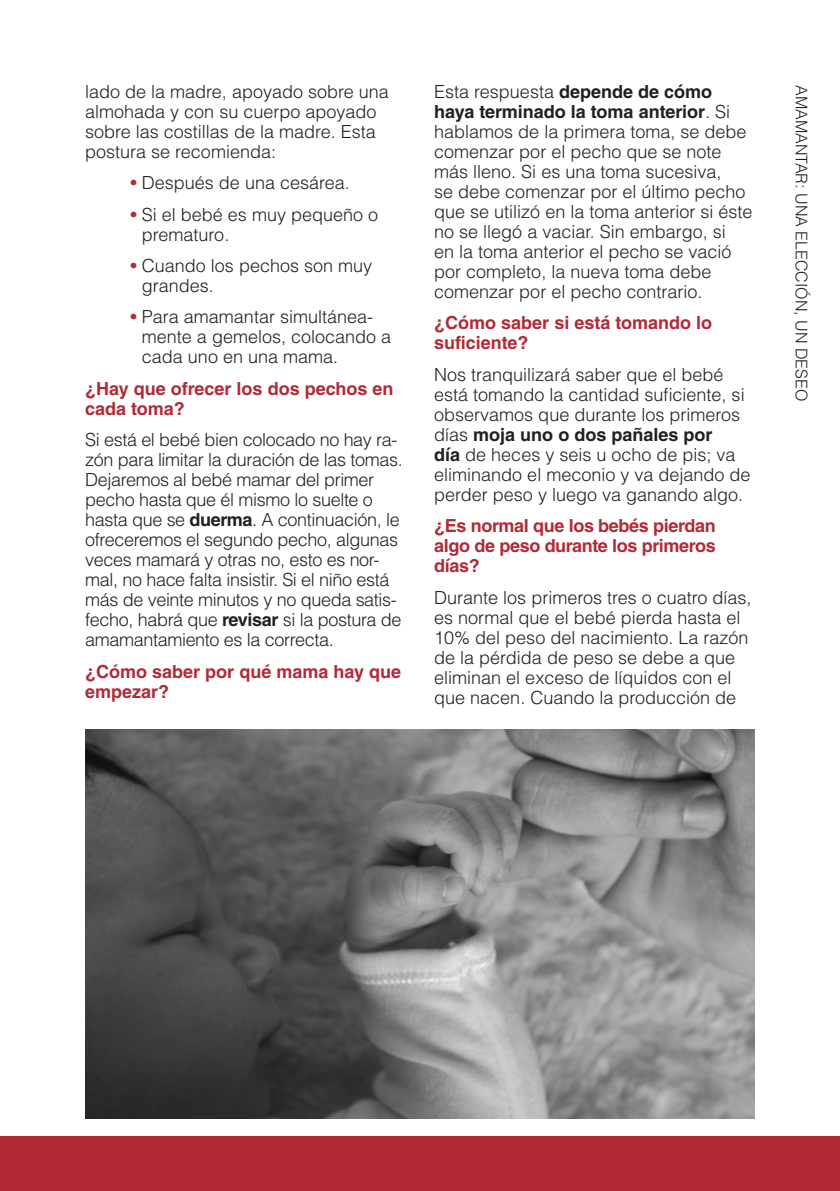
<style>
.page{position:relative;width:840px;height:1191px;background:#fff}
.page>*{position:absolute;margin:0;border:0;box-sizing:border-box;transform-origin:0 0}
.comun{font:300 18px/20px "Helvetica LT Std";color:#231f20}
.comun-2{font:300 18px/20px "Helvetica LT Std";letter-spacing:-.02em;color:#231f20}
.comun-3{font:700 18px/20px "Helvetica LT Std";color:#b12a37}
.t1{font:300 16px "Helvetica LT Std";color:#231f20}
.s1{font-weight:400;color:#b12a37}
.s2{font-weight:700}
</style>
<div class="page">
<div style="left:0;top:1136px;width:839px;height:55px;background:#b12a37"></div>
<img style="left:85px;top:730px;width:669px;height:389px">
<p class="comun" style="left:85px;top:81px;width:305px">lado de la madre, apoyado sobre una almohada y con su cuerpo apoyado sobre las costillas de la madre. Esta postura se recomienda:</p>
<p class="comun" style="left:130px;top:173px;width:221px"><span class="s1">•</span> Después de una cesárea.</p>
<p class="comun" style="left:142px;top:204px;width:238px;text-indent:-11px"><span class="s1">•</span> Si el bebé es muy pequeño o prematuro.</p>
<p class="comun" style="left:142px;top:255px;width:232px;text-indent:-11px"><span class="s1">•</span> Cuando los pechos son muy grandes.</p>
<p class="comun" style="left:142px;top:307px;width:251px;text-indent:-11px"><span class="s1">•</span> Para amamantar simultánea&shy;mente a gemelos, colocando a cada uno en una mama.</p>
<p class="comun-3" style="left:85px;top:378px;width:310px">¿Hay que ofrecer los dos pechos en cada toma?</p>
<p class="comun-2" style="left:85px;top:429px;width:319px">Si está el bebé bien colocado no hay ra&shy;zón para limitar la duración de las tomas.<br>Dejaremos al bebé mamar del primer pecho hasta que él mismo lo suelte o hasta que se <span class="s2">duerma</span>. A continuación, le ofreceremos el segundo pecho, algunas veces mamará y otras no, esto es nor&shy;mal, no hace falta insistir. Si el niño está más de veinte minutos y no queda satis&shy;fecho, habrá que <span class="s2">revisar</span> si la postura de amamantamiento es la correcta.</p>
<p class="comun-3" style="left:85px;top:661px;width:317px">¿Cómo saber por qué mama hay que empezar?</p>
<p class="comun" style="left:434px;top:81px;width:320px">Esta respuesta <span class="s2">depende de cómo haya terminado la toma anterior</span>. Si hablamos de la primera toma, se debe comenzar por el pecho que se note más lleno. Si es una toma sucesiva,<br>se debe comenzar por el último pecho que se utilizó en la toma anterior si éste no se llegó a vaciar. Sin embargo, si<br>en la toma anterior el pecho se vació por completo, la nueva toma debe comenzar por el pecho contrario.</p>
<p class="comun-3" style="left:434px;top:313px;width:279px">¿Cómo saber si está tomando lo suficiente?</p>
<p class="comun" style="left:434px;top:364px;width:318px">Nos tranquilizará saber que el bebé está tomando la cantidad suficiente, si observamos que durante los primeros días <span class="s2">moja uno o dos pañales por<br>día</span> de heces y seis u ocho de pis; va eliminando el meconio y va dejando de perder peso y luego va ganando algo.</p>
<p class="comun-3" style="left:434px;top:515px;width:283px;text-align:justify">¿Es normal que los bebés pierdan algo de peso durante los primeros días?</p>
<p class="comun" style="left:434px;top:587px;width:319px">Durante los primeros tres o cuatro días, es normal que el bebé pierda hasta el 10% del peso del nacimiento. La razón de la pérdida de peso se debe a que eliminan el exceso de líquidos con el que nacen. Cuando la producción de</p>
<p class="t1" style="left:811px;top:85px;width:317px;rotate:90deg">AMAMANTAR: UNA ELECCIÓN, UN DESEO</p>
</div>
